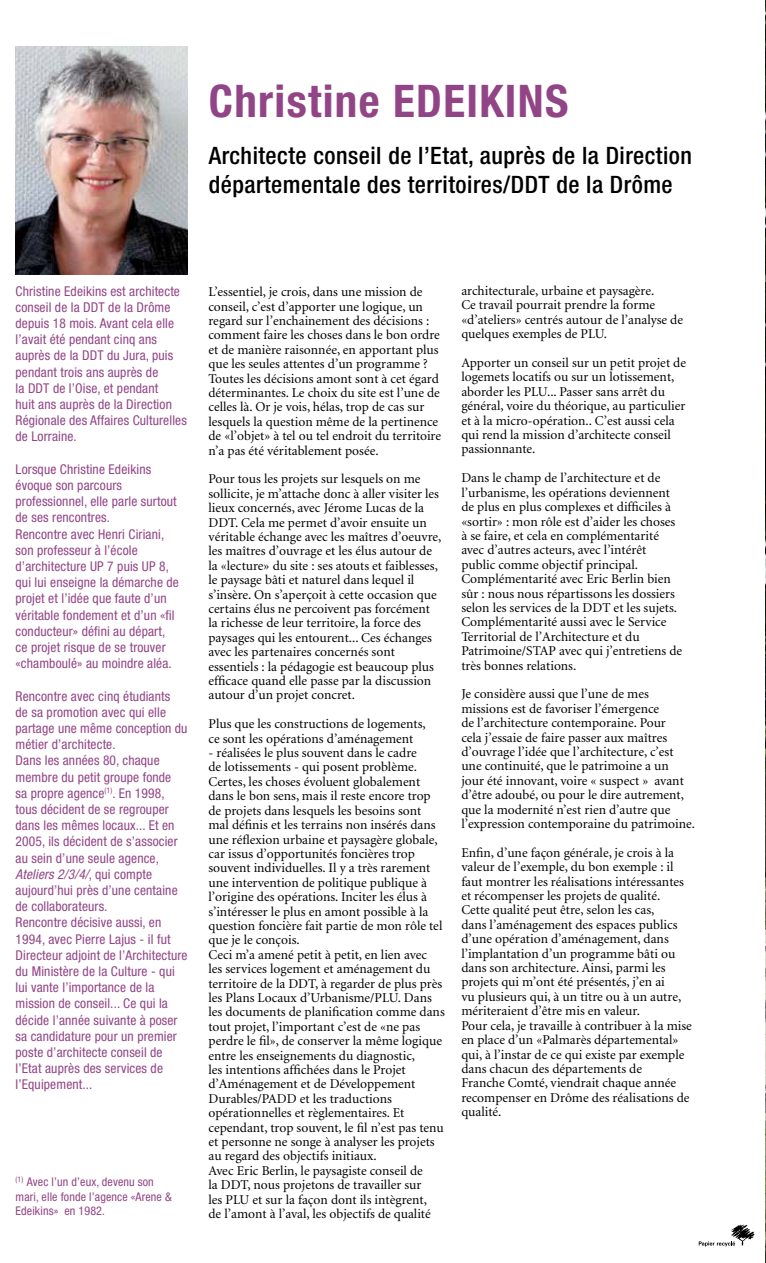
<style>
.page{position:relative;width:766px;height:1263px;background:#fff}
.page>*{position:absolute;margin:0;border:0;box-sizing:border-box;transform-origin:0 0}
.t1{font:700 condensed 45px "Helvetica Neue LT";letter-spacing:.03em;color:#924586}
.t2{font:500 condensed 24px/28.8px "Helvetica Neue LT";letter-spacing:.02em;color:#000}
.t3{font:13.5px/14.4px "Minion LT";color:#000}
.t4{font:condensed 13.5px/16.2px "Helvetica Neue LT";letter-spacing:.01em;color:#924586}
.t5{font:condensed 12px/14.4px "Helvetica Neue LT";letter-spacing:.01em;color:#924586}
.s1{font-style:italic}
</style>
<div class="page">
<svg style="left:698px;top:1224px;width:56px;height:22px"></svg>
<img style="left:16px;top:47px;width:171px;height:227px">
<img style="left:765px;top:0;width:1px;height:1263px">
<h1 class="t1" style="left:209px;top:74px;width:361px">Christine edeikins</h1>
<h2 class="t2" style="left:209px;top:141px;width:484px">Architecte conseil de l’Etat, auprès de la Direction départementale des territoires/DDT de la Drôme</h2>
<p class="t4" style="left:16px;top:283px;width:173px">Christine Edeikins est architecte conseil de la DDT de la Drôme depuis 18 mois. Avant cela elle l’avait été pendant cinq ans auprès de la DDT du Jura, puis pendant trois ans auprès de<br>la DDT de l’Oise, et pendant<br>huit ans auprès de la Direction<br>Régionale des Affaires Culturelles de Lorraine.</p>
<p class="t4" style="left:16px;top:461px;width:165px">Lorsque Christine Edeikins évoque son parcours professionnel, elle parle surtout de ses rencontres.<br>Rencontre avec Henri Ciriani, son professeur à l’école d’architecture UP 7 puis UP 8, qui lui enseigne la démarche de projet et l’idée que faute d’un véritable fondement et d’un «fil conducteur» défini au départ, ce projet risque de se trouver «chamboulé» au moindre aléa.</p>
<p class="t4" style="left:16px;top:688px;width:173px">Rencontre avec cinq étudiants<br>de sa promotion avec qui elle partage une même conception du métier d’architecte.<br>Dans les années 80, chaque membre du petit groupe fonde<br>sa propre agence<sup>(1)</sup>. En 1998, tous décident de se regrouper dans les mêmes locaux... Et en<br>2005, ils décident de s’associer au sein d’une seule agence,<br><span class="s1">Ateliers 2/3/4/</span>, qui compte aujourd’hui près d’une centaine de collaborateurs.<br>Rencontre décisive aussi, en<br>1994, avec Pierre Lajus - il fut<br>Directeur adjoint de l’Architecture du Ministère de la Culture - qui lui vante l’importance de la mission de conseil... Ce qui la décide l’année suivante à poser sa candidature pour un premier poste d’architecte conseil de l’Etat auprès des services de l’Equipement...</p>
<p class="t5" style="left:16px;top:1175px;width:157px"><sup>(1)</sup> Avec l’un d’eux, devenu son mari, elle fonde l’agence «Arene &amp;<br>Edeikins» en 1982.</p>
<p class="t3" style="left:208px;top:285px;width:234px">L’essentiel, je crois, dans une mission de conseil, c’est d’apporter une logique, un regard sur l’enchainement des décisions : comment faire les choses dans le bon ordre et de manière raisonnée, en apportant plus que les seules attentes d’un programme ?<br>Toutes les décisions amont sont à cet égard déterminantes. Le choix du site est l’une de celles là. Or je vois, hélas, trop de cas sur lesquels la question même de la pertinence de «l’objet» à tel ou tel endroit du territoire n’a pas été véritablement posée.</p>
<p class="t3" style="left:208px;top:472px;width:234px">Pour tous les projets sur lesquels on me sollicite, je m’attache donc à aller visiter les lieux concernés, avec Jérome Lucas de la DDT. Cela me permet d’avoir ensuite un véritable échange avec les maîtres d’oeuvre, les maîtres d’ouvrage et les élus autour de la «lecture» du site : ses atouts et faiblesses, le paysage bâti et naturel dans lequel il s’insère. On s’aperçoit à cette occasion que certains élus ne percoivent pas forcément la richesse de leur territoire, la force des paysages qui les entourent... Ces échanges avec les partenaires concernés sont essentiels : la pédagogie est beaucoup plus efficace quand elle passe par la discussion autour d’un projet concret.</p>
<p class="t3" style="left:208px;top:717px;width:219px">Plus que les constructions de logements, ce sont les opérations d’aménagement</p>
<p class="t3" style="left:208px;top:746px;width:238px">- réalisées le plus souvent dans le cadre<br>de lotissements - qui posent problème.<br>Certes, les choses évoluent globalement dans le bon sens, mais il reste encore trop de projets dans lesquels les besoins sont mal définis et les terrains non insérés dans une réflexion urbaine et paysagère globale, car issus d’opportunités foncières trop souvent individuelles. Il y a très rarement une intervention de politique publique à l’origine des opérations. Inciter les élus à s’intéresser le plus en amont possible à la question foncière fait partie de mon rôle tel que je le conçois.<br>Ceci m’a amené petit à petit, en lien avec<br>les services logement et aménagement du territoire de la DDT, à regarder de plus près les Plans Locaux d’Urbanisme/PLU. Dans les documents de planification comme dans tout projet, l’important c’est de «ne pas perdre le fil», de conserver la même logique entre les enseignements du diagnostic,<br>les intentions affichées dans le Projet d’Aménagement et de Développement Durables/PADD et les traductions opérationnelles et règlementaires. Et cependant, trop souvent, le fil n’est pas tenu et personne ne songe à analyser les projets au regard des objectifs initiaux.<br>Avec Eric Berlin, le paysagiste conseil de<br>la DDT, nous projetons de travailler sur<br>les PLU et sur la façon dont ils intègrent,<br>de l’amont à l’aval, les objectifs de qualité</p>
<p class="t3" style="left:461px;top:284px;width:223px">architecturale, urbaine et paysagère.<br>Ce travail pourrait prendre la forme «d’ateliers» centrés autour de l’analyse de quelques exemples de PLU.</p>
<p class="t3" style="left:461px;top:356px;width:226px">Apporter un conseil sur un petit projet de logemets locatifs ou sur un lotissement, aborder les PLU... Passer sans arrêt du général, voire du théorique, au particulier et à la micro-opération.. C’est aussi cela qui rend la mission d’architecte conseil passionnante.</p>
<p class="t3" style="left:461px;top:471px;width:222px">Dans le champ de l’architecture et de l’urbanisme, les opérations deviennent de plus en plus complexes et difficiles à «sortir» : mon rôle est d’aider les choses à se faire, et cela en complémentarité avec d’autres acteurs, avec l’intérêt public comme objectif principal.<br>Complémentarité avec Eric Berlin bien sûr : nous nous répartissons les dossiers selon les services de la DDT et les sujets.<br>Complémentarité aussi avec le Service Territorial de l’Architecture et du Patrimoine/STAP avec qui j’entretiens de très bonnes relations.</p>
<p class="t3" style="left:461px;top:687px;width:235px">Je considère aussi que l’une de mes missions est de favoriser l’émergence<br>de l’architecture contemporaine. Pour<br>cela j’essaie de faire passer aux maîtres d’ouvrage l’idée que l’architecture, c’est une continuité, que le patrimoine a un jour été innovant, voire « suspect » avant d’être adoubé, ou pour le dire autrement, que la modernité n’est rien d’autre que l’expression contemporaine du patrimoine.</p>
<p class="t3" style="left:461px;top:846px;width:232px">Enfin, d’une façon générale, je crois à la valeur de l’exemple, du bon exemple : il faut montrer les réalisations intéressantes et récompenser les projets de qualité.<br>Cette qualité peut être, selon les cas,<br>dans l’aménagement des espaces publics d’une opération d’aménagement, dans l’implantation d’un programme bâti ou dans son architecture. Ainsi, parmi les projets qui m’ont été présentés, j’en ai<br>vu plusieurs qui, à un titre ou à un autre, mériteraient d’être mis en valeur.<br>Pour cela, je travaille à contribuer à la mise en place d’un «Palmarès départemental» qui, à l’instar de ce qui existe par exemple dans chacun des départements de<br>Franche Comté, viendrait chaque année recompenser en Drôme des réalisations de qualité.</p>
</div>
